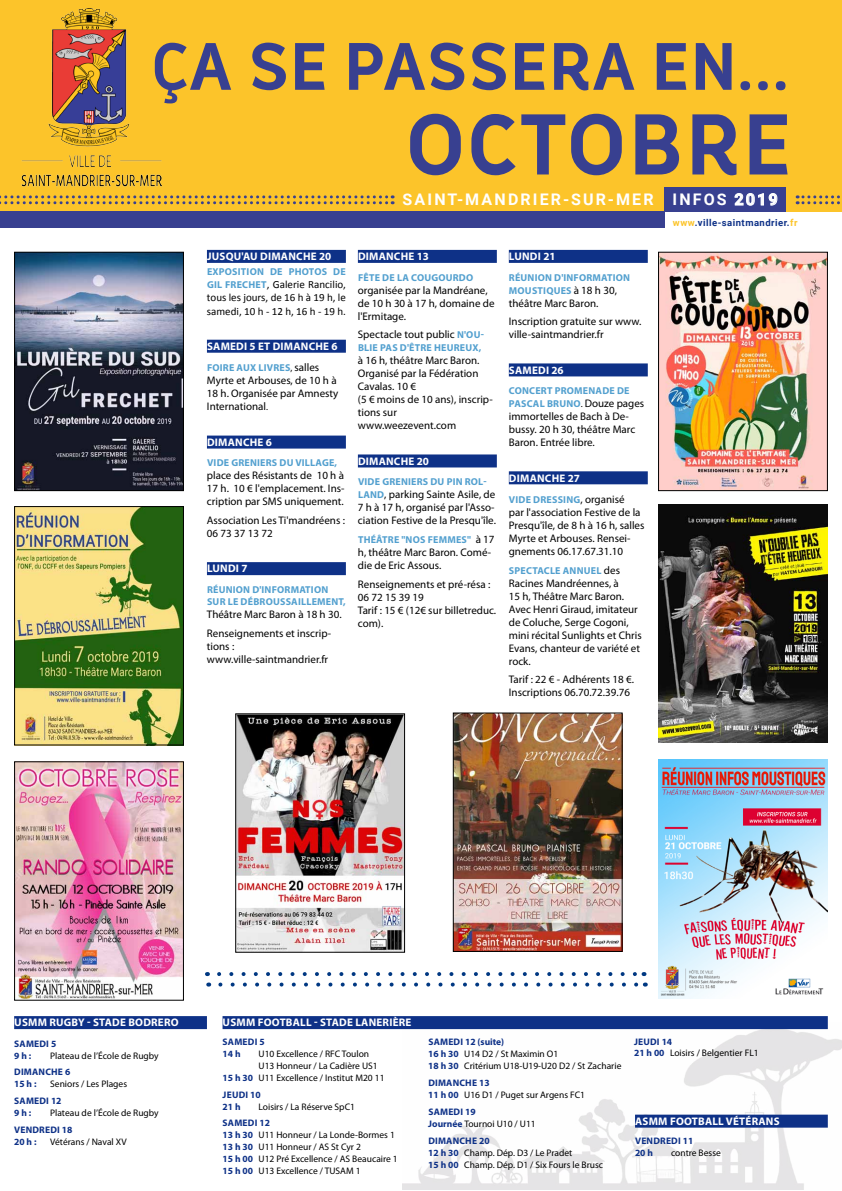
<style>
.page{position:relative;width:842px;height:1191px;background:#fff}
.page>*{position:absolute;margin:0;border:0;box-sizing:border-box;transform-origin:0 0}
.t1{font:700 80px "Oceania";letter-spacing:.015em;color:#384090}
.t2{font:700 62.2px "Oceania";letter-spacing:.015em;color:#384090}
.t3{font:700 16px "Roboto";letter-spacing:.135em;color:#fff}
.t4{font:11px/13px "Myriad Pro";color:#000}
.t5{font:700 11px "Myriad Pro";letter-spacing:.02em;color:#fff}
.t6{font:11px/13.2px "Calibri";color:#000;text-align:justify}
.t7{font:700 10px/13px "Myriad Pro";letter-spacing:.02em;color:#53a0cf}
.t8{font:9.5px/12px "Myriad Pro";color:#000}
.t9{font:700 9.5px/12px "Myriad Pro";letter-spacing:.02em;color:#0e3187}
.t10{font:700 9.5px "Roboto";letter-spacing:.05em;color:#0e3187}
.s1{font-family:"Myriad Pro";font-weight:700;font-size:10px;color:#53a0cf}
.s2{font-weight:400;font-size:9.5px;color:#000}
.s3{font-weight:400;font-size:11px;color:#000}
.s4{font-size:9.5px}
.s5{font-weight:700;font-size:10px;color:#53a0cf}
.s6{color:#fcc42a}
.s7{font-weight:700;color:#0e3187}
.s8{font-weight:400;color:#000}
</style>
<div class="page">
<img style="left:403px;top:1029px;width:439px;height:160px">
<div style="left:0;top:0;width:842px;height:212px;background:#fcc42a"></div>
<img style="left:21px;top:8px;width:141px;height:179px">
<div style="left:664px;top:187px;width:122px;height:25px;background:#384090"></div>
<svg style="left:734px;top:193px;width:44px;height:13px"></svg>
<svg style="left:0;top:195px;width:393px;height:9px"></svg>
<svg style="left:797px;top:195px;width:43px;height:9px"></svg>
<div style="left:0;top:212px;width:664px;height:16px;background:#384090"></div>
<img style="left:16px;top:254px;width:166px;height:235px">
<div style="left:14px;top:252px;width:170px;height:239px;border:1px solid #000"></div>
<img style="left:16px;top:508px;width:166px;height:235px">
<div style="left:14px;top:506px;width:170px;height:239px;border:1px solid #000"></div>
<img style="left:16px;top:763px;width:166px;height:235px">
<div style="left:14px;top:761px;width:170px;height:239px;border:1px solid #000"></div>
<img style="left:237px;top:715px;width:166px;height:235px">
<div style="left:235px;top:713px;width:170px;height:239px;border:1px solid #000"></div>
<img style="left:455px;top:714px;width:165px;height:235px">
<div style="left:453px;top:712px;width:169px;height:239px;border:1px solid #000"></div>
<img style="left:660px;top:254px;width:166px;height:235px">
<div style="left:658px;top:252px;width:170px;height:239px;border:1px solid #000"></div>
<img style="left:659px;top:760px;width:169px;height:239px">
<img style="left:659px;top:504px;width:169px;height:238px">
<div style="left:207px;top:250px;width:139px;height:13px;background:#0e3187"></div>
<div style="left:207px;top:340px;width:139px;height:13px;background:#0e3187"></div>
<div style="left:207px;top:435px;width:139px;height:13px;background:#0e3187"></div>
<div style="left:207px;top:562px;width:139px;height:13px;background:#0e3187"></div>
<div style="left:358px;top:250px;width:139px;height:13px;background:#0e3187"></div>
<div style="left:358px;top:454px;width:139px;height:13px;background:#0e3187"></div>
<div style="left:509px;top:250px;width:139px;height:13px;background:#0e3187"></div>
<div style="left:509px;top:363px;width:139px;height:13px;background:#0e3187"></div>
<div style="left:509px;top:471px;width:139px;height:13px;background:#0e3187"></div>
<svg style="left:219px;top:972px;width:418px;height:4px"></svg>
<svg style="left:220px;top:982px;width:419px;height:4px"></svg>
<div style="left:14px;top:1016px;width:193px;height:13px;background:#0e3187"></div>
<div style="left:223px;top:1016px;width:605px;height:13px;background:#0e3187"></div>
<div style="left:635px;top:1114px;width:193px;height:13px;background:#0e3187"></div>
<h2 class="t2" style="left:151px;top:30px;width:640px">ÇA SE PASSERA EN...</h2>
<h1 class="t1" style="left:405px;top:98px;width:328px">OCTOBRE</h1>
<h3 class="t3" style="left:403px;top:188px;width:377px">SAINT-MANDRIER-SUR-MER INFOS 2019</h3>
<p class="t5" style="left:207px;top:249px;width:126px">JUSQU'AU DIMANCHE 20</p>
<p class="t7" style="left:207px;top:265px;width:140px">EXPOSITION DE PHOTOS DE</p>
<p class="t6" style="left:207px;top:277px;width:140px"><span class="s1">GIL FRECHET</span>, Galerie Rancilio, tous les jours, de 16 h à 19 h, le samedi, 10 h - 12 h, 16 h - 19 h.</p>
<p class="t5" style="left:207px;top:339px;width:132px">SAMEDI 5 ET DIMANCHE 6</p>
<p class="t7" style="left:207px;top:361px;width:114px">FOIRE AUX LIVRES<span class="s2">,</span> <span class="s3">salles</span></p>
<p class="t4" style="left:207px;top:374px;width:133px">Myrte et Arbouses, de 10 h à<br>18 h. Organisée par Amnesty<br>International<span class="s4">.</span></p>
<p class="t5" style="left:207px;top:435px;width:66px">DIMANCHE 6</p>
<p class="t7" style="left:207px;top:456px;width:132px">VIDE GRENIERS DU VILLAGE,</p>
<p class="t4" style="left:207px;top:469px;width:139px;text-align:justify">place des Résistants de 10 h à 17 h. 10 € l'emplacement. Ins&shy;cription par SMS uniquement.</p>
<p class="t4" style="left:207px;top:513px;width:139px">Association Les Ti'mandréens :<br>06 73 37 13 72</p>
<p class="t5" style="left:207px;top:561px;width:42px">LUNDI 7</p>
<p class="t7" style="left:207px;top:583px;width:140px;line-height:12px">RÉUNION D'INFORMATION<br>SUR LE DÉBROUSSAILLEMENT,</p>
<p class="t4" style="left:207px;top:604px;width:136px;line-height:18.7px">Théâtre Marc Baron à 18 h 30.<br>Renseignements et inscrip-</p>
<p class="t4" style="left:207px;top:639px;width:123px">tions : www.ville-saintmandrier.fr</p>
<p class="t5" style="left:358px;top:249px;width:72px">DIMANCHE 13</p>
<p class="t7" style="left:358px;top:270px;width:117px">FÊTE DE LA COUGOURDO</p>
<p class="t4" style="left:358px;top:283px;width:138px">organisée par la Mandréane, de 10 h 30 à 17 h, domaine de l'Ermitage.</p>
<p class="t4" style="left:358px;top:328px;width:127px">Spectacle tout public <span class="s5">N'OU-</span></p>
<p class="t7" style="left:358px;top:341px;width:125px">BLIE PAS D'ÊTRE HEUREUX,</p>
<p class="t4" style="left:358px;top:354px;width:136px">à 16 h, théâtre Marc Baron.<br>Organisé par la Fédération<br>Cavalas. 10 €<br>(5 € moins de 10 ans), inscrip&shy;tions sur www.weezevent.com</p>
<p class="t5" style="left:358px;top:454px;width:72px">DIMANCHE 20</p>
<p class="t7" style="left:358px;top:475px;width:130px">VIDE GRENIERS DU PIN ROL-</p>
<p class="t4" style="left:358px;top:488px;width:140px"><span class="s5">LAND</span>, parking Sainte Asile, de<br>7 h à 17 h, organisé par l'Asso&shy;ciation Festive de la Presqu'île.</p>
<p class="t7" style="left:358px;top:532px;width:138px">THÉÂTRE "NOS FEMMES" <span class="s3">à 17</span></p>
<p class="t4" style="left:358px;top:545px;width:135px">h, théâtre Marc Baron. Comé&shy;die de Eric Assous.</p>
<p class="t4" style="left:358px;top:577px;width:140px">Renseignements et pré-résa :<br>06 72 15 39 19<br>Tarif : 15 € (12€ sur billetreduc. com).</p>
<p class="t5" style="left:509px;top:249px;width:8px">LUN</p>
<p class="t5" style="left:530px;top:249px;width:27px">DI 21</p>
<p class="t7" style="left:509px;top:270px;width:123px">RÉUNION D'INFORMATION<br>MOUSTIQUES <span class="s3">à 18 h 30,</span></p>
<p class="t4" style="left:509px;top:293px;width:134px;line-height:18.7px">théâtre Marc Baron.<br>Inscription gratuite sur www.</p>
<p class="t4" style="left:509px;top:328px;width:96px">ville-saintmandrier.fr</p>
<p class="t5" style="left:509px;top:363px;width:56px">SAMEDI 26</p>
<p class="t7" style="left:509px;top:384px;width:137px">CONCERT PROMENADE DE<br>PASCAL BRUNO<span class="s2">.</span> <span class="s3">Douze pages</span></p>
<p class="t4" style="left:509px;top:410px;width:128px">immortelles de Bach à De&shy;bussy. 20 h 30, théâtre Marc<br>Baron. Entrée libre.</p>
<p class="t5" style="left:509px;top:470px;width:72px">DIMANCHE 27</p>
<p class="t7" style="left:509px;top:493px;width:117px">VIDE DRESSING<span class="s3">, organisé</span></p>
<p class="t4" style="left:509px;top:505px;width:137px">par l'association Festive de la<br>Presqu'île, de 8 h à 16 h, salles<br>Myrte et Arbouses. Rensei&shy;gnements 06.17.67.31.10</p>
<p class="t7" style="left:509px;top:563px;width:113px">SPECTACLE ANNUEL <span class="s3">des</span></p>
<p class="t4" style="left:509px;top:576px;width:134px">Racines Mandréennes, à<br>15 h, Théâtre Marc Baron.<br>Avec Henri Giraud, imitateur de Coluche, Serge Cogoni, mini récital Sunlights et Chris<br>Evans, chanteur de variété et rock.</p>
<p class="t4" style="left:509px;top:673px;width:127px">Tarif : 22 € - Adhérents 18 €.<br>Inscriptions 06.70.72.39.76</p>
<p class="t10" style="left:673px;top:216px;width:126px"><span class="s6">WWW</span>.VILLE-SAINTMANDRIER.<span class="s6">FR</span></p>
<p class="t5" style="left:14px;top:1015px;width:9px">USMM</p>
<p class="t5" style="left:49px;top:1015px;width:131px">RUGBY - STADE BODRERO</p>
<p class="t9" style="left:14px;top:1037px;width:44px">SAMEDI 5<br>9 H :</p>
<p class="t8" style="left:50px;top:1049px;width:110px">Plateau de l’École de Rugby</p>
<p class="t9" style="left:14px;top:1066px;width:58px">DIMANCHE 6<br>15 H :</p>
<p class="t8" style="left:50px;top:1078px;width:78px">Seniors / Les Plages</p>
<p class="t9" style="left:14px;top:1094px;width:49px">SAMEDI 12<br>9 H :</p>
<p class="t8" style="left:50px;top:1106px;width:110px">Plateau de l’École de Rugby</p>
<p class="t9" style="left:14px;top:1123px;width:60px">VENDREDI 18<br>20 H :</p>
<p class="t8" style="left:50px;top:1135px;width:78px">Vétérans / Naval XV</p>
<p class="t5" style="left:223px;top:1015px;width:9px">USMM</p>
<p class="t5" style="left:258px;top:1015px;width:8px">FOOTBALL</p>
<p class="t5" style="left:314px;top:1015px;width:49px">- STADE LANERI</p>
<p class="t5" style="left:393px;top:1015px;width:13px">ÈRE</p>
<p class="t9" style="left:223px;top:1035px;width:44px">SAMEDI 5<br>14 H</p>
<p class="t8" style="left:259px;top:1047px;width:112px">U10 Excellence / RFC Toulon</p>
<p class="t8" style="left:259px;top:1059px;width:121px">U13 Honneur / La Cadière US1</p>
<p class="t8" style="left:223px;top:1071px;width:164px"><span class="s7">15 H 30</span> U11 Excellence / Institut M20 11</p>
<p class="t9" style="left:223px;top:1088px;width:40px">JEUDI 10<br>21 H</p>
<p class="t8" style="left:259px;top:1100px;width:98px">Loisirs / La Réserve SpC1</p>
<p class="t8" style="left:223px;top:1117px;width:177px"><span class="s7">SAMEDI 12<br>13 H 30</span> U11 Honneur / La Londe-Bormes 1<br><span class="s7">13 H 30</span> U11 Honneur / AS St Cyr 2<br><span class="s7">15 H 00</span> U12 Pré Excellence / AS Beaucaire 1<br><span class="s7">15 H 00</span> U13 Excellence / TUSAM 1</p>
<p class="t8" style="left:428px;top:1035px;width:195px"><span class="s7">SAMEDI 12 (SUITE)<br>16 H 30</span> U14 D2 / St Maximin O1<br><span class="s7">18 H 30</span> Critérium U18-U19-U20 D2 / St Zacharie</p>
<p class="t8" style="left:428px;top:1076px;width:158px"><span class="s7">DIMANCHE 13<br>11 H 00</span> U16 D1 / Puget sur Argens FC1</p>
<p class="t9" style="left:428px;top:1105px;width:109px">SAMEDI 19<br>JOURNÉE <span class="s8">Tournoi U10 / U11</span></p>
<p class="t8" style="left:428px;top:1134px;width:176px"><span class="s7">DIMANCHE 20<br>12 H 30</span> Champ. Dép. D3 / Le Pradet<br><span class="s7">15 H 00</span> Champ. Dép. D1 / Six Fours le Brusc</p>
<p class="t8" style="left:634px;top:1036px;width:126px;line-height:11px"><span class="s7">JEUDI 14<br>21 H 00</span> Loisirs / Belgentier FL1</p>
<p class="t5" style="left:635px;top:1114px;width:9px">ASMM</p>
<p class="t5" style="left:670px;top:1114px;width:8px">FOOTBALL</p>
<p class="t5" style="left:726px;top:1114px;width:55px">VÉTÉRANS</p>
<p class="t9" style="left:635px;top:1134px;width:60px">VENDREDI 11<br>20 H</p>
<p class="t8" style="left:671px;top:1147px;width:51px">contre Besse</p>
</div>
